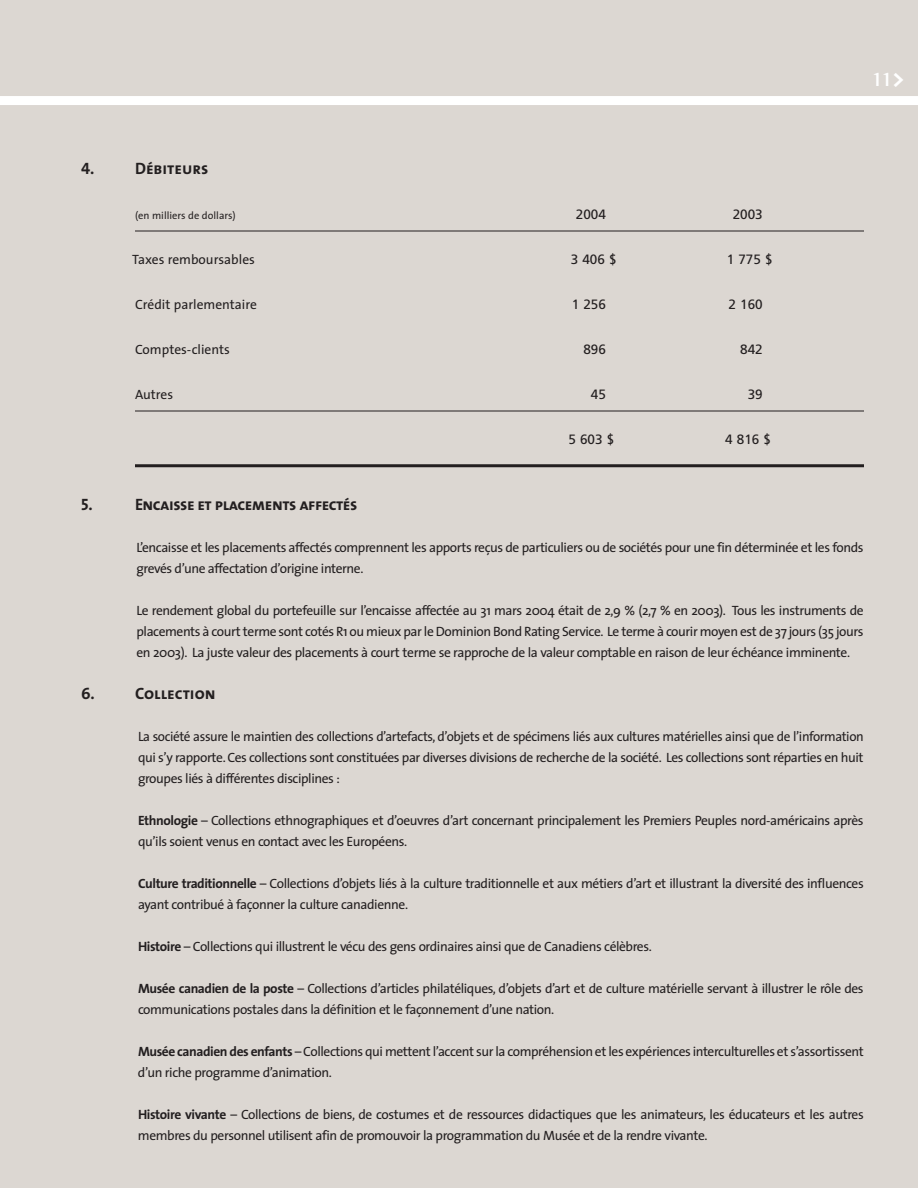
<style>
.page{position:relative;width:918px;height:1188px;background:#dcd7d2}
.page>*{position:absolute;margin:0;border:0;box-sizing:border-box;transform-origin:0 0}
.t1{font:700 21px "Rotis Semi Serif";color:#fff}
.t2{font:16.5px "The Sans Bold Caps";letter-spacing:-.03em;color:#231f20}
.t3{font:16.5px "The Sans Bold Caps";color:#231f20}
.t4{font:13.5px/21px "The Sans";letter-spacing:-.03em;color:#231f20}
.t5{font:13.5px "The Sans";color:#231f20}
.t6{font:13.5px "Frutiger";color:#231f20}
.t7{font:10.5px "The Sans";color:#231f20}
.s1{font-family:"The Sans";font-size:24px}
.s2{font-weight:700}
</style>
<div class="page">
<div style="left:0;top:96px;width:918px;height:9px;background:#fff"></div>
<hr style="left:135px;top:231px;width:729px;height:1px;background:#231f20">
<hr style="left:135px;top:411px;width:729px;height:1px;background:#231f20">
<hr style="left:135px;top:464px;width:729px;height:3px;background:#231f20">
<h1 class="t1" style="left:871px;top:71px;width:35px">11<span class="s1">&gt;</span></h1>
<p class="t2" style="left:81px;top:163px;width:15px">4.</p>
<p class="t3" style="left:135px;top:163px;width:75px">Débiteurs</p>
<p class="t7" style="left:135px;top:212px;width:102px">(en milliers de dollars)</p>
<p class="t6" style="left:576px;top:209px;width:32px">2004</p>
<p class="t6" style="left:733px;top:209px;width:32px">2003</p>
<p class="t5" style="left:132px;top:255px;width:124px">Taxes remboursables</p>
<p class="t6" style="left:571px;top:254px;width:47px">3 406 $</p>
<p class="t6" style="left:727px;top:254px;width:47px">1 775 $</p>
<p class="t5" style="left:135px;top:300px;width:123px">Crédit parlementaire</p>
<p class="t6" style="left:572px;top:299px;width:36px">1 256</p>
<p class="t6" style="left:729px;top:299px;width:36px">2 160</p>
<p class="t5" style="left:135px;top:345px;width:96px">Comptes-clients</p>
<p class="t6" style="left:583px;top:344px;width:24px">896</p>
<p class="t6" style="left:740px;top:344px;width:24px">842</p>
<p class="t4" style="left:135px;top:386px;width:40px">Autres</p>
<p class="t6" style="left:591px;top:389px;width:17px">45</p>
<p class="t6" style="left:748px;top:389px;width:17px">39</p>
<p class="t6" style="left:568px;top:434px;width:47px">5 603 $</p>
<p class="t6" style="left:725px;top:434px;width:47px">4 816 $</p>
<p class="t2" style="left:81px;top:499px;width:13px">5.</p>
<p class="t2" style="left:135px;top:499px;width:224px">Encaisse et placements affectés</p>
<p class="t4" style="left:136px;top:539px;width:729px">L’encaisse et les placements affectés comprennent les apports reçus de particuliers ou de sociétés pour une fin déterminée et les fonds grevés d’une affectation d’origine interne.</p>
<p class="t4" style="left:136px;top:602px;width:729px;text-align:justify">Le rendement global du portefeuille sur l’encaisse affectée au 31 mars 2004 était de 2,9 % (2,7 % en 2003). Tous les instruments de placements à court terme sont cotés R1 ou mieux par le Dominion Bond Rating Service. Le terme à courir moyen est de 37 jours (35 jours en 2003). La juste valeur des placements à court terme se rapproche de la valeur comptable en raison de leur échéance imminente.</p>
<p class="t2" style="left:81px;top:688px;width:15px">6.</p>
<p class="t3" style="left:135px;top:688px;width:82px">Collection</p>
<p class="t4" style="left:138px;top:728px;width:727px;text-align:justify">La société assure le maintien des collections d’artefacts, d’objets et de spécimens liés aux cultures matérielles ainsi que de l’information qui s’y rapporte. Ces collections sont constituées par diverses divisions de recherche de la société. Les collections sont réparties en huit groupes liés à différentes disciplines :</p>
<p class="t4" style="left:138px;top:812px;width:727px"><span class="s2">Ethnologie</span> – Collections ethnographiques et d’oeuvres d’art concernant principalement les Premiers Peuples nord-américains après qu’ils soient venus en contact avec les Européens.</p>
<p class="t4" style="left:138px;top:875px;width:727px"><span class="s2">Culture traditionnelle</span> – Collections d’objets liés à la culture traditionnelle et aux métiers d’art et illustrant la diversité des influences ayant contribué à façonner la culture canadienne.</p>
<p class="t4" style="left:138px;top:938px;width:515px"><span class="s2">Histoire</span> – Collections qui illustrent le vécu des gens ordinaires ainsi que de Canadiens célèbres.</p>
<p class="t4" style="left:138px;top:980px;width:727px"><span class="s2">Musée canadien de la poste</span> – Collections d’articles philatéliques, d’objets d’art et de culture matérielle servant à illustrer le rôle des communications postales dans la définition et le façonnement d’une nation.</p>
<p class="t4" style="left:138px;top:1043px;width:727px"><span class="s2">Musée canadien des enfants</span> – Collections qui mettent l’accent sur la compréhension et les expériences interculturelles et s’assortissent d’un riche programme d’animation.</p>
<p class="t4" style="left:138px;top:1106px;width:727px"><span class="s2">Histoire vivante</span> – Collections de biens, de costumes et de ressources didactiques que les animateurs, les éducateurs et les autres membres du personnel utilisent afin de promouvoir la programmation du Musée et de la rendre vivante.</p>
</div>
